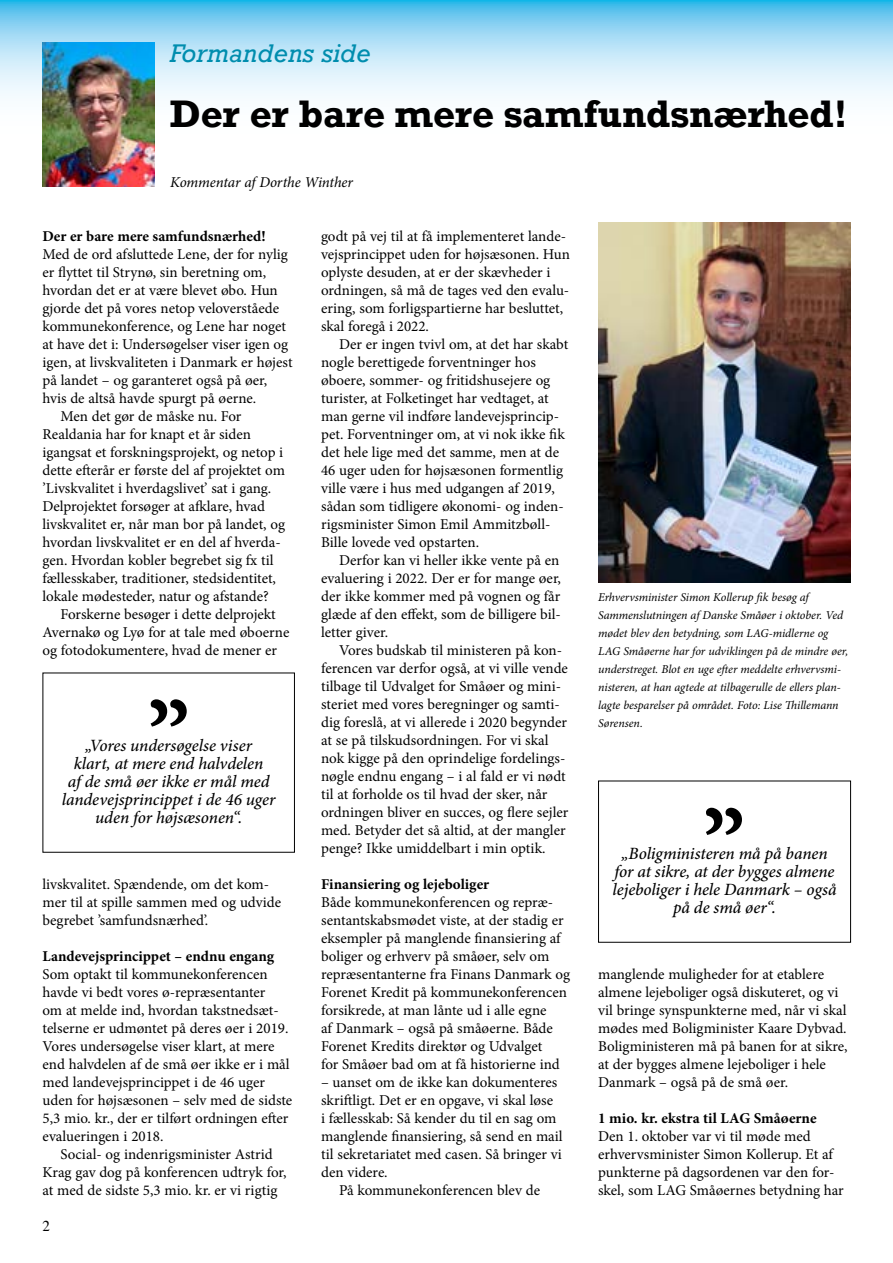
<style>
.page{position:relative;width:893px;height:1263px;background:#fff}
.page>*{position:absolute;margin:0;border:0;box-sizing:border-box;transform-origin:0 0}
.t1{font:700 36px "Rockwell";color:#000}
.t2{font:italic 24px "Rockwell";letter-spacing:.01em;color:#008dae}
.t3{font:italic 500 17.25px/18px "Minion Pro";letter-spacing:-.005em;color:#000;text-align:center}
.t4{font:15px/18px "Minion Pro";color:#000}
.t5{font:700 15px "Minion Pro";color:#000}
.t6{font:italic 15px "Minion Pro";letter-spacing:-.01em;color:#000}
.t7{font:15px "Times";color:#000}
.t8{font:italic 12px/18px "Minion Pro";letter-spacing:-.005em;color:#000}
</style>
<div class="page">
<svg style="left:0;top:0;width:893px;height:150px"></svg>
<img style="left:43px;top:43px;width:112px;height:143px">
<svg style="left:151px;top:699px;width:36px;height:28px"></svg>
<div style="left:598px;top:781px;width:253px;height:162px;border:1px solid #000"></div>
<svg style="left:706px;top:808px;width:36px;height:27px"></svg>
<img style="left:598px;top:223px;width:252px;height:359px">
<h2 class="t2" style="left:170px;top:38px;width:202px">Formandens side</h2>
<h1 class="t1" style="left:170px;top:90px;width:679px">Der er bare mere samfundsnærhed!</h1>
<p class="t6" style="left:170px;top:171px;width:184px">Kommentar af Dorthe Winther</p>
<p class="t5" style="left:43px;top:225px;width:225px">Der er bare mere samfundsnærhed!</p>
<p class="t4" style="left:43px;top:245px;width:247px">Med de ord afsluttede Lene, der for nylig</p>
<p class="t4" style="left:43px;top:263px;width:225px">er flyttet til Strynø, sin beretning om,</p>
<p class="t4" style="left:43px;top:281px;width:237px">hvordan det er at være blevet øbo. Hun</p>
<p class="t4" style="left:43px;top:299px;width:238px">gjorde det på vores netop veloverståede</p>
<p class="t4" style="left:43px;top:317px;width:245px">kommunekonference, og Lene har noget</p>
<p class="t4" style="left:43px;top:335px;width:247px">at have det i: Undersøgelser viser igen og</p>
<p class="t4" style="left:43px;top:353px;width:252px">igen, at livskvaliteten i Danmark er højest</p>
<p class="t4" style="left:43px;top:371px;width:226px">på landet – og garanteret også på øer,</p>
<p class="t4" style="left:43px;top:389px;width:215px">hvis de altså havde spurgt på øerne.</p>
<p class="t4" style="left:61px;top:407px;width:183px">Men det gør de måske nu. For</p>
<p class="t4" style="left:43px;top:425px;width:210px">Realdania har for knapt et år siden</p>
<p class="t4" style="left:43px;top:443px;width:242px">igangsat et forskningsprojekt, og netop i</p>
<p class="t4" style="left:43px;top:461px;width:244px">dette efterår er første del af projektet om</p>
<p class="t4" style="left:43px;top:479px;width:230px">’Livskvalitet i hverdagslivet’ sat i gang.</p>
<p class="t4" style="left:43px;top:497px;width:224px">Delprojektet forsøger at afklare, hvad</p>
<p class="t4" style="left:43px;top:515px;width:244px">livskvalitet er, når man bor på landet, og</p>
<p class="t4" style="left:43px;top:533px;width:240px">hvordan livskvalitet er en del af hverda-</p>
<p class="t4" style="left:43px;top:551px;width:233px">gen. Hvordan kobler begrebet sig fx til</p>
<p class="t4" style="left:43px;top:569px;width:235px">fællesskaber, traditioner, stedsidentitet,</p>
<p class="t4" style="left:43px;top:587px;width:228px">lokale mødesteder, natur og afstande?</p>
<p class="t4" style="left:61px;top:605px;width:217px">Forskerne besøger i dette delprojekt</p>
<p class="t4" style="left:43px;top:623px;width:248px">Avernakø og Lyø for at tale med øboerne</p>
<p class="t4" style="left:43px;top:641px;width:236px">og fotodokumentere, hvad de mener er</p>
<p class="t3" style="left:62px;top:736px;width:215px">„Vores undersøgelse viser<br>klart, at mere end halvdelen<br>af de små øer ikke er mål med landevejsprincippet i de 46 uger uden for højsæsonen“.</p>
<p class="t4" style="left:43px;top:875px;width:240px">livskvalitet. Spændende, om det kom&shy;mer til at spille sammen med og udvide begrebet ’samfundsnærhed’.</p>
<p class="t5" style="left:43px;top:945px;width:233px">Landevejsprincippet – endnu engang</p>
<p class="t4" style="left:43px;top:965px;width:251px">Som optakt til kommunekonferencen havde vi bedt vores ø-repræsentanter<br>om at melde ind, hvordan takstnedsæt&shy;telserne er udmøntet på deres øer i 2019.<br>Vores undersøgelse viser klart, at mere end halvdelen af de små øer ikke er i mål med landevejsprincippet i de 46 uger uden for højsæsonen – selv med de sidste 5,3 mio. kr., der er tilført ordningen efter evalueringen i 2018.</p>
<p class="t4" style="left:43px;top:1145px;width:246px;text-indent:18px">Social- og indenrigsminister Astrid<br>Krag gav dog på konferencen udtryk for, at med de sidste 5,3 mio. kr. er vi rigtig</p>
<p class="t7" style="left:43px;top:1211px;width:9px">2</p>
<p class="t4" style="left:321px;top:227px;width:250px">godt på vej til at få implementeret lande&shy;vejsprincippet uden for højsæsonen. Hun oplyste desuden, at er der skævheder i ordningen, så må de tages ved den evalu&shy;ering, som forligspartierne har besluttet, skal foregå i 2022.</p>
<p class="t4" style="left:321px;top:335px;width:249px;text-indent:18px">Der er ingen tvivl om, at det har skabt nogle berettigede forventninger hos øboere, sommer- og fritidshusejere og turister, at Folketinget har vedtaget, at man gerne vil indføre landevejsprincip&shy;pet. Forventninger om, at vi nok ikke fik det hele lige med det samme, men at de 46 uger uden for højsæsonen formentlig ville være i hus med udgangen af 2019, sådan som tidligere økonomi- og inden&shy;rigsminister Simon Emil Ammitzbøll-Bille lovede ved opstarten.</p>
<p class="t4" style="left:321px;top:551px;width:241px;text-indent:18px">Derfor kan vi heller ikke vente på en evaluering i 2022. Der er for mange øer, der ikke kommer med på vognen og får glæde af den effekt, som de billigere bil&shy;letter giver.</p>
<p class="t4" style="left:321px;top:641px;width:249px;text-indent:18px">Vores budskab til ministeren på kon&shy;ferencen var derfor også, at vi ville vende tilbage til Udvalget for Småøer og mini&shy;steriet med vores beregninger og samti&shy;dig foreslå, at vi allerede i 2020 begynder at se på tilskudsordningen. For vi skal nok kigge på den oprindelige fordelings&shy;nøgle endnu engang – i al fald er vi nødt til at forholde os til hvad der sker, når ordningen bliver en succes, og flere sejler med. Betyder det så altid, at der mangler penge? Ikke umiddelbart i min optik.</p>
<p class="t5" style="left:321px;top:873px;width:170px">Finansiering og lejeboliger</p>
<p class="t4" style="left:321px;top:893px;width:251px">Både kommunekonferencen og repræ&shy;sentantskabsmødet viste, at der stadig er eksempler på manglende finansiering af boliger og erhverv på småøer, selv om repræsentanterne fra Finans Danmark og Forenet Kredit på kommunekonferencen forsikrede, at man lånte ud i alle egne<br>af Danmark – også på småøerne. Både Forenet Kredits direktør og Udvalget<br>for Småøer bad om at få historierne ind</p>
<p class="t4" style="left:321px;top:1073px;width:238px">– uanset om de ikke kan dokumenteres</p>
<p class="t4" style="left:321px;top:1091px;width:234px">skriftligt. Det er en opgave, vi skal løse</p>
<p class="t4" style="left:321px;top:1109px;width:237px">i fællesskab: Så kender du til en sag om</p>
<p class="t4" style="left:321px;top:1127px;width:243px">manglende finansiering, så send en mail</p>
<p class="t4" style="left:321px;top:1145px;width:242px">til sekretariatet med casen. Så bringer vi</p>
<p class="t4" style="left:321px;top:1163px;width:68px">den videre.</p>
<p class="t4" style="left:339px;top:1181px;width:202px">På kommunekonferencen blev de</p>
<p class="t8" style="left:598px;top:588px;width:252px">Erhvervsminister Simon Kollerup fik besøg af Sammenslutningen af Danske Småøer i oktober. Ved mødet blev den betydning, som LAG-midlerne og LAG Småøerne har for udviklingen på de mindre øer, understreget. Blot en uge efter meddelte erhvervsmi&shy;nisteren, at han agtede at tilbagerulle de ellers plan&shy;lagte besparelser på området. Foto: Lise Thillemann Sørensen.</p>
<p class="t3" style="left:612px;top:844px;width:226px">„Boligministeren må på banen for at sikre, at der bygges almene lejeboliger i hele Danmark – også på de små øer“.</p>
<p class="t4" style="left:598px;top:965px;width:251px">manglende muligheder for at etablere almene lejeboliger også diskuteret, og vi vil bringe synspunkterne med, når vi skal mødes med Boligminister Kaare Dybvad.<br>Boligministeren må på banen for at sikre, at der bygges almene lejeboliger i hele Danmark – også på de små øer.</p>
<p class="t5" style="left:598px;top:1107px;width:220px">1 mio. kr. ekstra til LAG Småøerne</p>
<p class="t4" style="left:598px;top:1127px;width:247px">Den 1. oktober var vi til møde med erhvervsminister Simon Kollerup. Et af punkterne på dagsordenen var den for&shy;skel, som LAG Småøernes betydning har</p>
</div>
